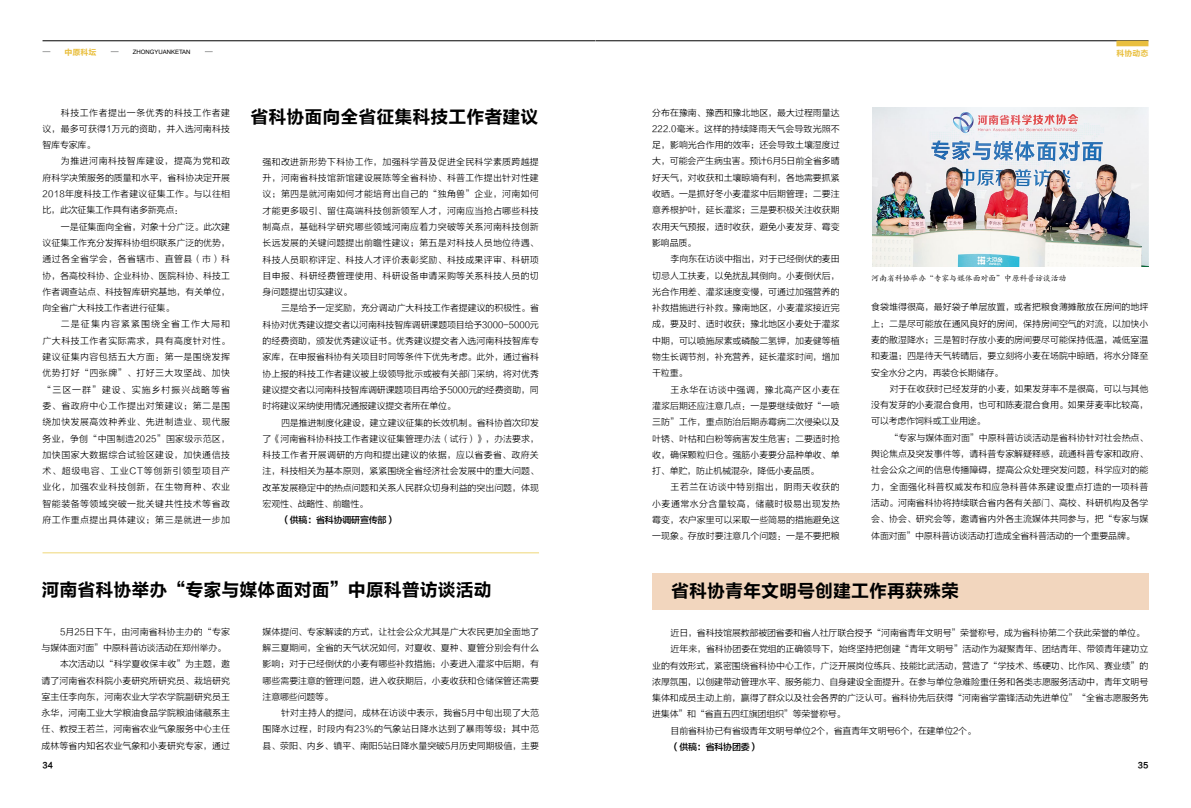
<style>
.page{position:relative;width:1191px;height:808px;background:#fff}
.page>*{position:absolute;margin:0;border:0;box-sizing:border-box;transform-origin:0 0}
.t1{font:18px "FZLTCHK GBK1 0";color:#000}
.t2{font:9px/16.3px "FZLTXHK GBK1 0";letter-spacing:-.01em;color:#000;text-align:justify}
.t3{font:9px "FZLTZHK GBK1 0";letter-spacing:-.025em;color:#000}
.t4{font:8px "FZKTK GBK1 0";letter-spacing:-.025em;color:#000}
.t5{font:8px "FZLTCHJW GB1 0";color:#e9bf3f}
.t6{font:8px "FZLTCHJW GB1 0";color:#000}
.t7{font:6px "Arial";color:#000}
</style>
<div class="page">
<div style="left:652px;top:573px;width:496px;height:36px;background:#f2d6be"></div>
<img style="left:872px;top:108px;width:276px;height:159px">
<hr style="left:43px;top:552px;width:496px;height:1px;background:#efd778">
<hr style="left:595px;top:41px;width:553px;height:1px;background:#000">
<hr style="left:43px;top:41px;width:552px;height:1px;background:#000">
<div style="left:1116px;top:41px;width:32px;height:5px;background:#e9bf3f"></div>
<p class="t5" style="left:65px;top:47px;width:33px">中原科坛</p>
<p class="t7" style="left:133px;top:48px;width:59px">ZHONGYUANKETAN</p>
<p class="t5" style="left:1116px;top:48px;width:33px">科协动态</p>
<p class="t2" style="left:43px;top:104px;width:189px;text-indent:18px">科技工作者提出一条优秀的科技工作者建议，最多可获得1万元的资助，并入选河南科技智库专家库。</p>
<p class="t2" style="left:43px;top:153px;width:189px;text-indent:18px">为推进河南科技智库建设，提高为党和政府科学决策服务的质量和水平，省科协决定开展2018年度科技工作者建议征集工作。与以往相比，此次征集工作具有诸多新亮点：</p>
<p class="t2" style="left:43px;top:219px;width:189px;text-indent:18px">一是征集面向全省，对象十分广泛。此次建议征集工作充分发挥科协组织联系广泛的优势，通过各全省学会，各省辖市、直管县（市）科协，各高校科协、企业科协、医院科协、科技工作者调查站点、科技智库研究基地，有关单位，向全省广大科技工作者进行征集。</p>
<p class="t2" style="left:43px;top:316px;width:189px;text-indent:18px">二是征集内容紧紧围绕全省工作大局和广大科技工作者实际需求，具有高度针对性。建议征集内容包括五大方面：第一是围绕发挥优势打好“四张牌”、打好三大攻坚战、加快“三区一群”建设、实施乡村振兴战略等省委、省政府中心工作提出对策建议；第二是围绕加快发展高效种养业、先进制造业、现代服务业，争创“中国制造2025”国家级示范区，加快国家大数据综合试验区建设，加快通信技术、超级电容、工业CT等创新引领型项目产业化，加强农业科技创新，在生物育种、农业智能装备等领域突破一批关键共性技术等省政府工作重点提出具体建议；第三是就进一步加</p>
<h1 class="t1" style="left:250px;top:107px;width:289px">省科协面向全省征集科技工作者建议</h1>
<p class="t2" style="left:263px;top:154px;width:278px">强和改进新形势下科协工作，加强科学普及促进全民科学素质跨越提升，河南省科技馆新馆建设展陈等全省科协、科普工作提出针对性建议；第四是就河南如何才能培育出自己的“独角兽”企业，河南如何才能更多吸引、留住高端科技创新领军人才，河南应当抢占哪些科技制高点，基础科学研究哪些领域河南应着力突破等关系河南科技创新长远发展的关键问题提出前瞻性建议；第五是对科技人员地位待遇、科技人员职称评定、科技人才评价表彰奖励、科技成果评审、科研项目申报、科研经费管理使用、科研设备申请采购等关系科技人员的切身问题提出切实建议。</p>
<p class="t2" style="left:263px;top:300px;width:278px;text-indent:18px">三是给予一定奖励，充分调动广大科技工作者提建议的积极性。省科协对优秀建议提交者以河南科技智库调研课题项目给予3000-5000元的经费资助，颁发优秀建议证书。优秀建议提交者入选河南科技智库专家库，在申报省科协有关项目时同等条件下优先考虑。此外，通过省科协上报的科技工作者建议被上级领导批示或被有关部门采纳，将对优秀建议提交者以河南科技智库调研课题项目再给予5000元的经费资助，同时将建议采纳使用情况通报建议提交者所在单位。</p>
<p class="t2" style="left:263px;top:414px;width:278px;text-indent:18px">四是推进制度化建设，建立建议征集的长效机制。省科协首次印发了《河南省科协科技工作者建议征集管理办法（试行）》，办法要求，科技工作者开展调研的方向和提出建议的依据，应以省委省、政府关注，科技相关为基本原则，紧紧围绕全省经济社会发展中的重大问题、改革发展稳定中的热点问题和关系人民群众切身利益的突出问题，体现宏观性、战略性、前瞻性。</p>
<p class="t3" style="left:281px;top:515px;width:116px">（供稿：省科协调研宣传部）</p>
<h1 class="t1" style="left:42px;top:580px;width:451px">河南省科协举办“专家与媒体面对面”中原科普访谈活动</h1>
<p class="t2" style="left:60px;top:623px;width:172px">5月25日下午，由河南省科协主办的“专家</p>
<p class="t2" style="left:42px;top:640px;width:186px">与媒体面对面”中原科普访谈活动在郑州举办。</p>
<p class="t2" style="left:60px;top:656px;width:172px">本次活动以“科学夏收保丰收”为主题，邀</p>
<p class="t2" style="left:42px;top:672px;width:190px">请了河南省农科院小麦研究所研究员、栽培研究</p>
<p class="t2" style="left:42px;top:689px;width:190px">室主任李向东，河南农业大学农学院副研究员王</p>
<p class="t2" style="left:42px;top:705px;width:190px">永华，河南工业大学粮油食品学院粮油储藏系主</p>
<p class="t2" style="left:42px;top:721px;width:190px">任、教授王若兰，河南省农业气象服务中心主任</p>
<p class="t2" style="left:42px;top:738px;width:190px">成林等省内知名农业气象和小麦研究专家，通过</p>
<p class="t2" style="left:263px;top:623px;width:278px">媒体提问、专家解读的方式，让社会公众尤其是广大农民更加全面地了解三夏期间，全省的天气状况如何，对夏收、夏种、夏管分别会有什么影响；对于已经倒伏的小麦有哪些补救措施；小麦进入灌浆中后期，有哪些需要注意的管理问题，进入收获期后，小麦收获和仓储保管还需要注意哪些问题等。</p>
<p class="t2" style="left:263px;top:705px;width:278px;text-indent:18px">针对主持人的提问，成林在访谈中表示，我省5月中旬出现了大范围降水过程，时段内有23%的气象站日降水达到了暴雨等级；其中范县、荥阳、内乡、镇平、南阳5站日降水量突破5月历史同期极值，主要</p>
<p class="t2" style="left:652px;top:104px;width:189px">分布在豫南、豫西和豫北地区，最大过程雨量达222.0毫米。这样的持续降雨天气会导致光照不足，影响光合作用的效率；还会导致土壤湿度过大，可能会产生病虫害。预计6月5日前全省多晴好天气，对收获和土壤晾墒有利，各地需要抓紧收晒。一是抓好冬小麦灌浆中后期管理；二要注意养根护叶，延长灌浆；三是要积极关注收获期农用天气预报，适时收获，避免小麦发芽、霉变影响品质。</p>
<p class="t2" style="left:652px;top:251px;width:189px;text-indent:18px">李向东在访谈中指出，对于已经倒伏的麦田切忌人工扶麦，以免扰乱其倒向。小麦倒伏后，光合作用差、灌浆速度变慢，可通过加强营养的补救措施进行补救。豫南地区，小麦灌浆接近完成，要及时、适时收获；豫北地区小麦处于灌浆中期，可以喷施尿素或磷酸二氢钾，加麦健等植物生长调节剂，补充营养，延长灌浆时间，增加千粒重。</p>
<p class="t2" style="left:652px;top:382px;width:189px;text-indent:18px">王永华在访谈中强调，豫北高产区小麦在灌浆后期还应注意几点：一是要继续做好“一喷三防”工作，重点防治后期赤霉病二次侵染以及叶锈、叶枯和白粉等病害发生危害；二要适时抢收，确保颗粒归仓。强筋小麦要分品种单收、单打、单贮，防止机械混杂，降低小麦品质。</p>
<p class="t2" style="left:652px;top:479px;width:189px;text-indent:18px">王若兰在访谈中特别指出，阴雨天收获的小麦通常水分含量较高，储藏时极易出现发热霉变，农户家里可以采取一些简易的措施避免这一现象。存放时要注意几个问题：一是不要把粮</p>
<p class="t4" style="left:871px;top:274px;width:197px">河南省科协举办“专家与媒体面对面”中原科普访谈活动</p>
<p class="t2" style="left:871px;top:299px;width:279px">食袋堆得很高，最好袋子单层放置，或者把粮食薄摊散放在房间的地坪上；二是尽可能放在通风良好的房间，保持房间空气的对流，以加快小麦的散湿降水；三是暂时存放小麦的房间要尽可能保持低温，减低室温和麦温；四是待天气转晴后，要立刻将小麦在场院中晾晒，将水分降至安全水分之内，再装仓长期储存。</p>
<p class="t2" style="left:871px;top:381px;width:279px;text-indent:18px">对于在收获时已经发芽的小麦，如果发芽率不是很高，可以与其他没有发芽的小麦混合食用，也可和陈麦混合食用。如果芽麦率比较高，可以考虑作饲料或工业用途。</p>
<p class="t2" style="left:871px;top:430px;width:279px;text-indent:18px">“专家与媒体面对面”中原科普访谈活动是省科协针对社会热点、舆论焦点及突发事件等，请科普专家解疑释惑，疏通科普专家和政府、社会公众之间的信息传播障碍，提高公众处理突发问题，科学应对的能力，全面强化科普权威发布和应急科普体系建设重点打造的一项科普活动。河南省科协将持续联合省内各有关部门、高校、科研机构及各学会、协会、研究会等，邀请省内外各主流媒体共同参与，把“专家与媒体面对面”中原科普访谈活动打造成全省科普活动的一个重要品牌。</p>
<h1 class="t1" style="left:671px;top:581px;width:289px">省科协青年文明号创建工作再获殊荣</h1>
<p class="t2" style="left:670px;top:625px;width:476px">近日，省科技馆展教部被团省委和省人社厅联合授予“河南省青年文明号”荣誉称号，成为省科协第二个获此荣誉的单位。</p>
<p class="t2" style="left:670px;top:641px;width:479px">近年来，省科协团委在党组的正确领导下，始终坚持把创建“青年文明号”活动作为凝聚青年、团结青年、带领青年建功立</p>
<p class="t2" style="left:652px;top:657px;width:498px">业的有效形式，紧密围绕省科协中心工作，广泛开展岗位练兵、技能比武活动，营造了“学技术、练硬功、比作风、赛业绩”的</p>
<p class="t2" style="left:652px;top:674px;width:498px">浓厚氛围，以创建带动管理水平、服务能力、自身建设全面提升。在参与单位急难险重任务和各类志愿服务活动中，青年文明号</p>
<p class="t2" style="left:652px;top:690px;width:498px">集体和成员主动上前，赢得了群众以及社会各界的广泛认可。省科协先后获得“河南省学雷锋活动先进单位”“全省志愿服务先</p>
<p class="t2" style="left:652px;top:706px;width:195px">进集体”和“省直五四红旗团组织”等荣誉称号。</p>
<p class="t2" style="left:670px;top:723px;width:307px">目前省科协已有省级青年文明号单位2个，省直青年文明号6个，在建单位2个。</p>
<p class="t3" style="left:670px;top:742px;width:89px">（供稿：省科协团委）</p>
<p class="t6" style="left:43px;top:760px;width:12px">34</p>
<p class="t6" style="left:1138px;top:760px;width:12px">35</p>
</div>
